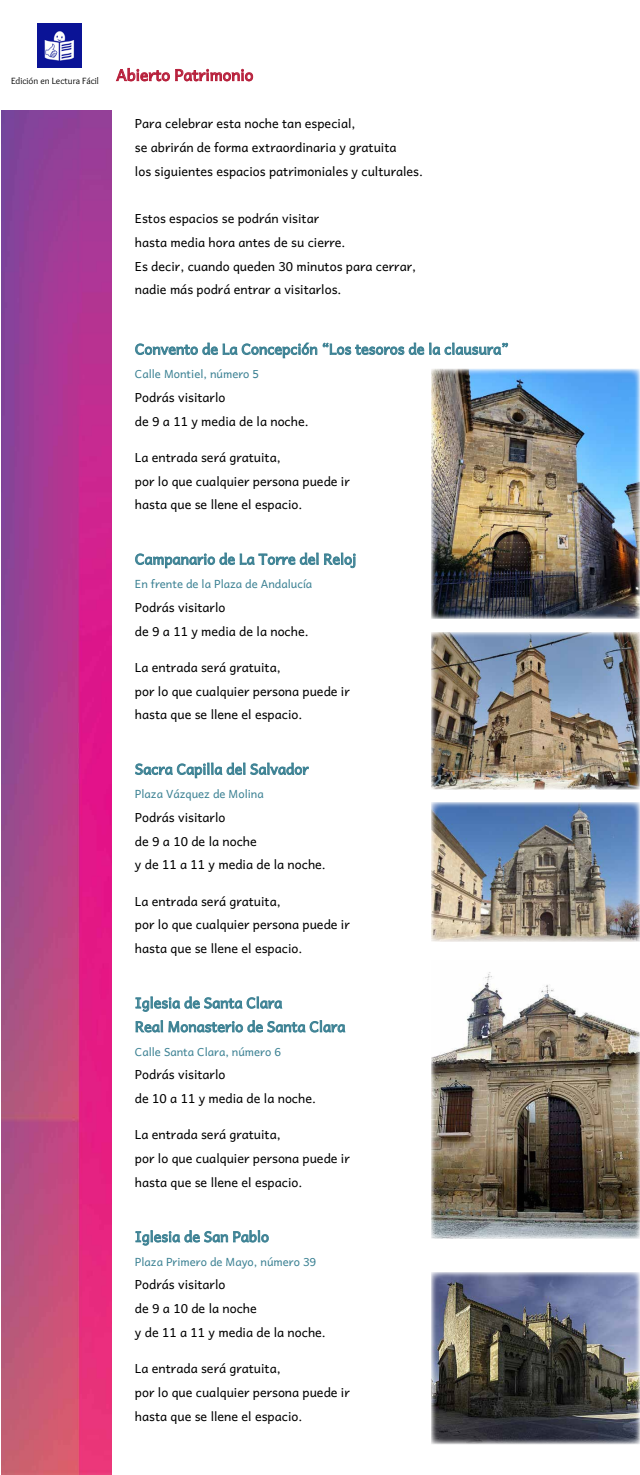
<style>
.page{position:relative;width:640px;height:1475px;background:#fff}
.page>*{position:absolute;margin:0;border:0;box-sizing:border-box;transform-origin:0 0}
.t1{font:14.38px/23.8px "Andika Basic";color:#3d8294}
.t2{font:12.5px/23.8px "Andika Basic";color:#000}
.t3{font:11.25px "Andika Basic";color:#3d8294}
.t4{font:9.38px "Overlock";color:#000}
</style>
<div class="page">
<img style="left:37px;top:23px;width:45px;height:44px">
<svg style="left:116px;top:68px;width:137px;height:13px"></svg>
<svg style="left:135px;top:343px;width:182px;height:15px"></svg>
<svg style="left:323px;top:343px;width:185px;height:12px"></svg>
<svg style="left:135px;top:553px;width:221px;height:15px"></svg>
<svg style="left:135px;top:763px;width:174px;height:15px"></svg>
<svg style="left:136px;top:996px;width:146px;height:16px"></svg>
<svg style="left:136px;top:1020px;width:209px;height:13px"></svg>
<svg style="left:136px;top:1230px;width:133px;height:16px"></svg>
<img style="left:1px;top:110px;width:110px;height:1365px">
<img style="left:431px;top:369px;width:209px;height:250px">
<img style="left:431px;top:803px;width:209px;height:139px">
<img style="left:431px;top:972px;width:209px;height:266px">
<img style="left:431px;top:1272px;width:209px;height:172px">
<img style="left:431px;top:632px;width:209px;height:157px">
<p class="t4" style="left:11px;top:75px;width:244px">Edición en Lectura Fácil <sup>Abierto</sup> <sup>Patrimonio</sup></p>
<p class="t2" style="left:135px;top:110px;width:290px">Para celebrar esta noche tan especial,<br>se abrirán de forma extraordinaria y gratuita<br>los siguientes espacios patrimoniales y culturales.</p>
<p class="t2" style="left:135px;top:205px;width:283px">Estos espacios se podrán visitar<br>hasta media hora antes de su cierre.<br>Es decir, cuando queden 30 minutos para cerrar, nadie más podrá entrar a visitarlos.</p>
<p class="t1" style="left:135px;top:335px;width:375px">Convento de La Concepción “Los tesoros de la clausura”</p>
<p class="t3" style="left:135px;top:364px;width:126px">Calle Montiel, número 5</p>
<p class="t2" style="left:135px;top:384px;width:175px">Podrás visitarlo<br>de 9 a 11 y media de la noche.</p>
<p class="t2" style="left:135px;top:444px;width:216px">La entrada será gratuita,<br>por lo que cualquier persona puede ir hasta que se llene el espacio.</p>
<p class="t1" style="left:135px;top:545px;width:223px">Campanario de La Torre del Reloj</p>
<p class="t3" style="left:135px;top:574px;width:179px">En frente de la Plaza de Andalucía</p>
<p class="t2" style="left:135px;top:594px;width:175px">Podrás visitarlo<br>de 9 a 11 y media de la noche.</p>
<p class="t2" style="left:135px;top:654px;width:216px">La entrada será gratuita,<br>por lo que cualquier persona puede ir hasta que se llene el espacio.</p>
<p class="t1" style="left:135px;top:755px;width:175px">Sacra Capilla del Salvador</p>
<p class="t3" style="left:135px;top:784px;width:130px">Plaza Vázquez de Molina</p>
<p class="t2" style="left:135px;top:804px;width:192px">Podrás visitarlo<br>de 9 a 10 de la noche<br>y de 11 a 11 y media de la noche.</p>
<p class="t2" style="left:135px;top:887px;width:216px">La entrada será gratuita,<br>por lo que cualquier persona puede ir hasta que se llene el espacio.</p>
<p class="t1" style="left:135px;top:989px;width:212px">Iglesia de Santa Clara<br>Real Monasterio de Santa Clara</p>
<p class="t3" style="left:135px;top:1041px;width:148px">Calle Santa Clara, número 6</p>
<p class="t2" style="left:135px;top:1061px;width:182px">Podrás visitarlo<br>de 10 a 11 y media de la noche.</p>
<p class="t2" style="left:135px;top:1121px;width:216px">La entrada será gratuita,<br>por lo que cualquier persona puede ir hasta que se llene el espacio.</p>
<p class="t1" style="left:135px;top:1223px;width:136px">Iglesia de San Pablo</p>
<p class="t3" style="left:135px;top:1251px;width:183px">Plaza Primero de Mayo, número 39</p>
<p class="t2" style="left:135px;top:1271px;width:192px">Podrás visitarlo<br>de 9 a 10 de la noche<br>y de 11 a 11 y media de la noche.</p>
<p class="t2" style="left:135px;top:1355px;width:216px">La entrada será gratuita,<br>por lo que cualquier persona puede ir hasta que se llene el espacio.</p>
</div>
